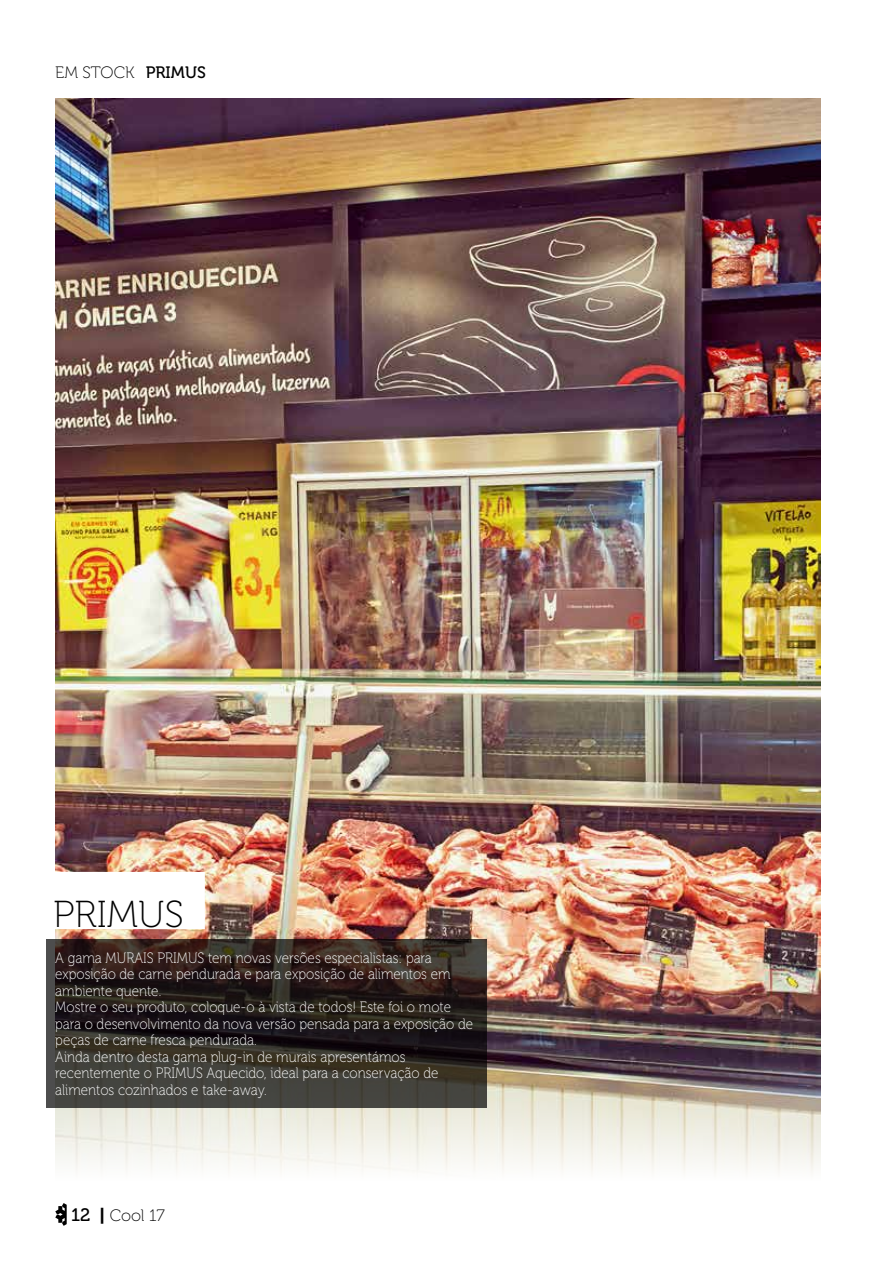
<style>
.page{position:relative;width:889px;height:1263px;background:#fff}
.page>*{position:absolute;margin:0;border:0;box-sizing:border-box;transform-origin:0 0}
.t1{font:37.5px "Museo 100";color:#000}
.t2{font:16.5px "Museo 100";color:#000}
.t3{font:15px/16.5px "Museo 100";color:#fff;scale:.9 1}
.s1{font-family:"Museo 500"}
.s2{font-family:"Museo 500";font-size:18px}
.s3{font-family:"Museo 900"}
</style>
<div class="page">
<img style="left:55px;top:99px;width:765px;height:942px">
<svg style="left:55px;top:1041px;width:766px;height:131px"></svg>
<svg style="left:47px;top:939px;width:440px;height:169px;background:#302924"></svg>
<div style="left:53px;top:872px;width:152px;height:46px;background:#fff"></div>
<div style="left:53px;top:914px;width:152px;height:15px;background:#fff"></div>
<svg style="left:55px;top:1203px;width:12px;height:23px"></svg>
<p class="t2" style="left:55px;top:64px;width:152px">EM STOCK <span class="s1">PRIMUS</span></p>
<h1 class="t1" style="left:53px;top:894px;width:132px">PRIMUS</h1>
<p class="t3" style="left:55px;top:950px;width:466px">A gama MURAIS PRIMUS tem novas versões especialistas: para exposição de carne pendurada e para exposição de alimentos em ambiente quente.<br>Mostre o seu produto, coloque-o à vista de todos! Este foi o mote para o desenvolvimento da nova versão pensada para a exposição de peças de carne fresca pendurada.<br>Ainda dentro desta gama plug-in de murais apresentámos recentemente o PRIMUS Aquecido, ideal para a conservação de alimentos cozinhados e take-away.</p>
<p class="t2" style="left:71px;top:1206px;width:95px"><span class="s2">12</span> <span class="s3">|</span> Cool 17</p>
</div>
